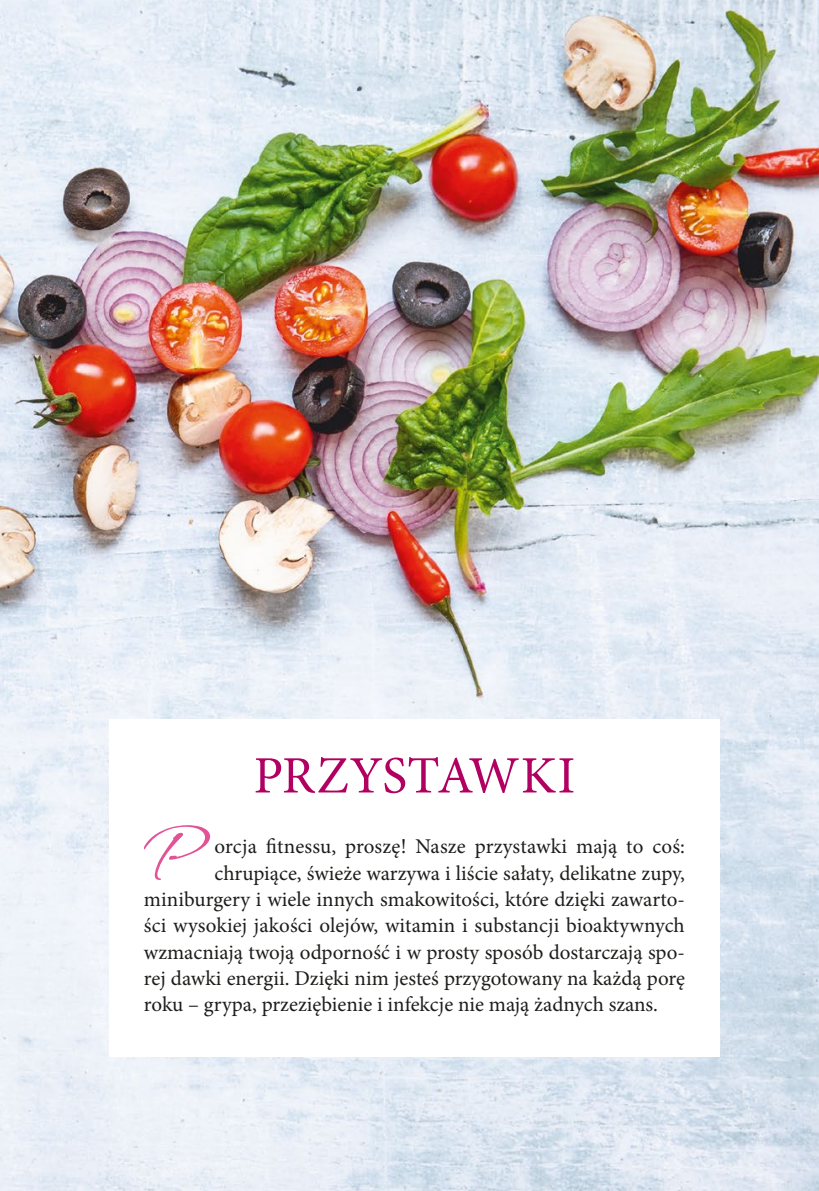
<style>
.page{position:relative;width:819px;height:1191px;background:#fff}
.page>*{position:absolute;margin:0;border:0;box-sizing:border-box;transform-origin:0 0}
.t1{font:85.4px "Allison";color:#e35197}
.t2{font:52.5px "Minion Pro";color:#b10061}
.t3{font:21px "Minion Pro";color:#1d1d1b}
</style>
<div class="page">
<img style="left:0;top:0;width:819px;height:1191px">
<div style="left:109px;top:719px;width:610px;height:338px;background:#fff"></div>
<h2 class="t2" style="left:253px;top:740px;width:323px">PRZYSTAWKI</h2>
<h1 class="t1" style="left:149px;top:796px;width:51px">P</h1>
<p class="t3" style="left:214px;top:832px;width:472px">orcja fitnessu, proszę! Nasze przystawki mają to coś:</p>
<p class="t3" style="left:214px;top:859px;width:472px">chrupiące, świeże warzywa i liście sałaty, delikatne zupy,</p>
<p class="t3" style="left:144px;top:885px;width:542px">miniburgery i wiele innych smakowitości, które dzięki zawarto-</p>
<p class="t3" style="left:144px;top:911px;width:542px">ści wysokiej jakości olejów, witamin i substancji bioaktywnych</p>
<p class="t3" style="left:144px;top:937px;width:542px">wzmacniają twoją odporność i w prosty sposób dostarczają spo-</p>
<p class="t3" style="left:144px;top:964px;width:542px">rej dawki energii. Dzięki nim jesteś przygotowany na każdą porę</p>
<p class="t3" style="left:144px;top:990px;width:515px">roku – grypa, przeziębienie i infekcje nie mają żadnych szans.</p>
</div>
